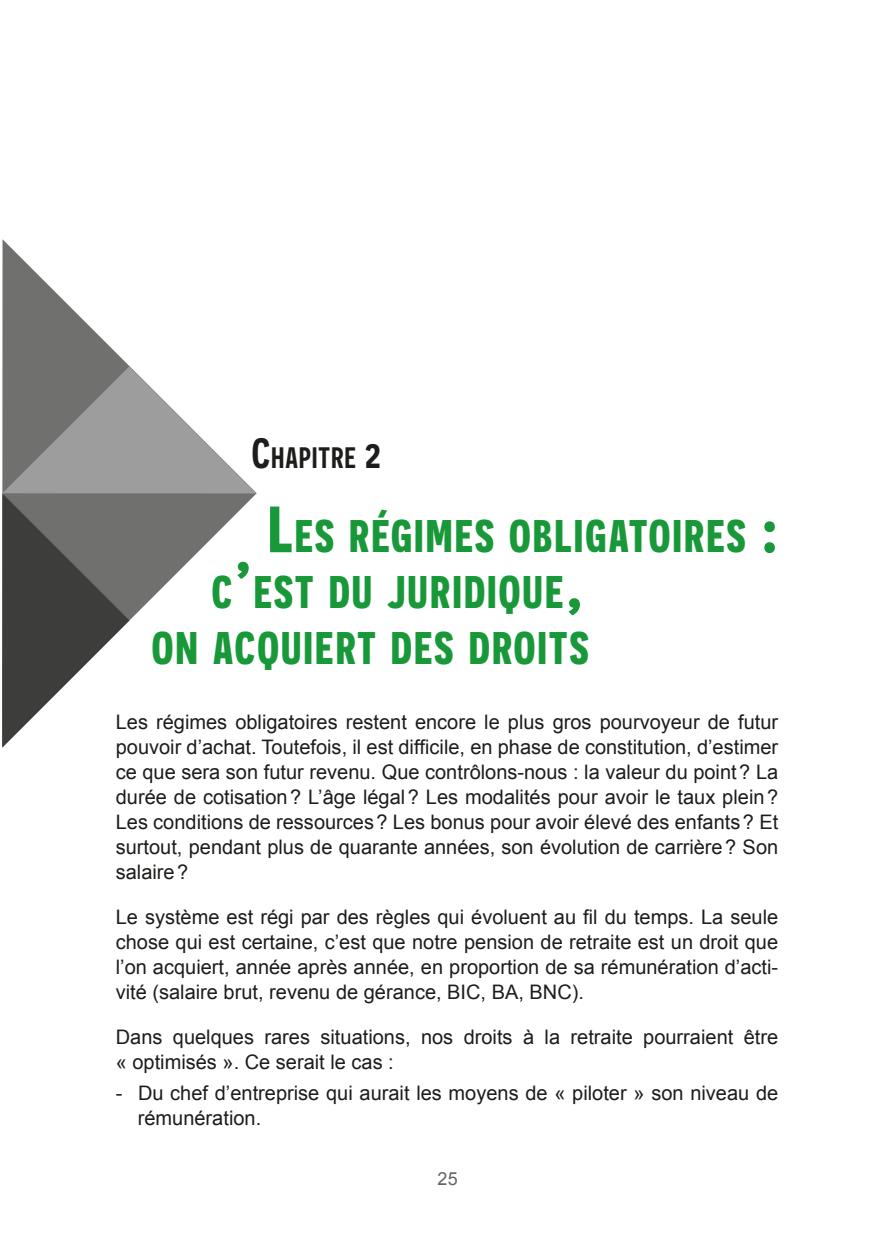
<style>
.page{position:relative;width:884px;height:1252px;background:#fff}
.page>*{position:absolute;margin:0;border:0;box-sizing:border-box;transform-origin:0 0}
._01-Titre_CHAPITRE_ok{font:700 45.6px "Novecentosanscondensed";letter-spacing:.045em;color:#199839;scale:1.05 1}
._00-Numero_CHAPITRE_ok{font:600 29.6px "Novecentosanscondensed";letter-spacing:.03em;color:#1d1d1b;scale:1.04 1}
.TEXTE_COURANT_OK{font:20px/25px "Arial";color:#1d1d1b;text-align:justify}
.Texte_courant_avant_puce_ok{font:20px/25px "Arial";color:#1d1d1b}
.t1{font:18px "Arial";color:#646463}
.s1{font-size:42.2px}
.s2{font-size:65.2px}
</style>
<div class="page">
<svg style="left:2px;top:239px;width:255px;height:255px"></svg>
<svg style="left:2px;top:366px;width:254px;height:382px"></svg>
<p class="_00-Numero_CHAPITRE_ok" style="left:252px;top:441px;width:126px"><span class="s1">C</span>HAPITRE <span class="s1">2</span></p>
<p class="_01-Titre_CHAPITRE_ok" style="left:268px;top:509px;width:487px"><span class="s2">L</span>ES RÉGIMES OBLIGATOIRES <span class="s2">:</span></p>
<p class="_01-Titre_CHAPITRE_ok" style="left:212px;top:565px;width:355px">C<span class="s2">’</span>EST DU JURIDIQUE<span class="s2">,</span></p>
<p class="_01-Titre_CHAPITRE_ok" style="left:152px;top:621px;width:418px">ON ACQUIERT DES DROITS</p>
<p class="TEXTE_COURANT_OK" style="left:116px;top:710px;width:664px">Les régimes obligatoires restent encore le plus gros pourvoyeur de futur pouvoir d’achat. Toutefois, il est difficile, en phase de constitution, d’estimer ce que sera son futur revenu. Que contrôlons-nous : la valeur du point? La durée de cotisation? L’âge légal? Les modalités pour avoir le taux plein?<br>Les conditions de ressources? Les bonus pour avoir élevé des enfants? Et surtout, pendant plus de quarante années, son évolution de carrière? Son salaire?</p>
<p class="TEXTE_COURANT_OK" style="left:116px;top:905px;width:663px">Le système est régi par des règles qui évoluent au fil du temps. La seule chose qui est certaine, c’est que notre pension de retraite est un droit que l’on acquiert, année après année, en proportion de sa rémunération d’acti&shy;vité (salaire brut, revenu de gérance, BIC, BA, BNC).</p>
<p class="Texte_courant_avant_puce_ok" style="left:116px;top:1025px;width:663px">Dans quelques rares situations, nos droits à la retraite pourraient être « optimisés ». Ce serait le cas :</p>
<p class="TEXTE_COURANT_OK" style="left:138px;top:1081px;width:642px;text-indent:-22px">- Du chef d’entreprise qui aurait les moyens de « piloter » son niveau de rémunération.</p>
<p class="t1" style="left:437px;top:1167px;width:22px">25</p>
</div>
